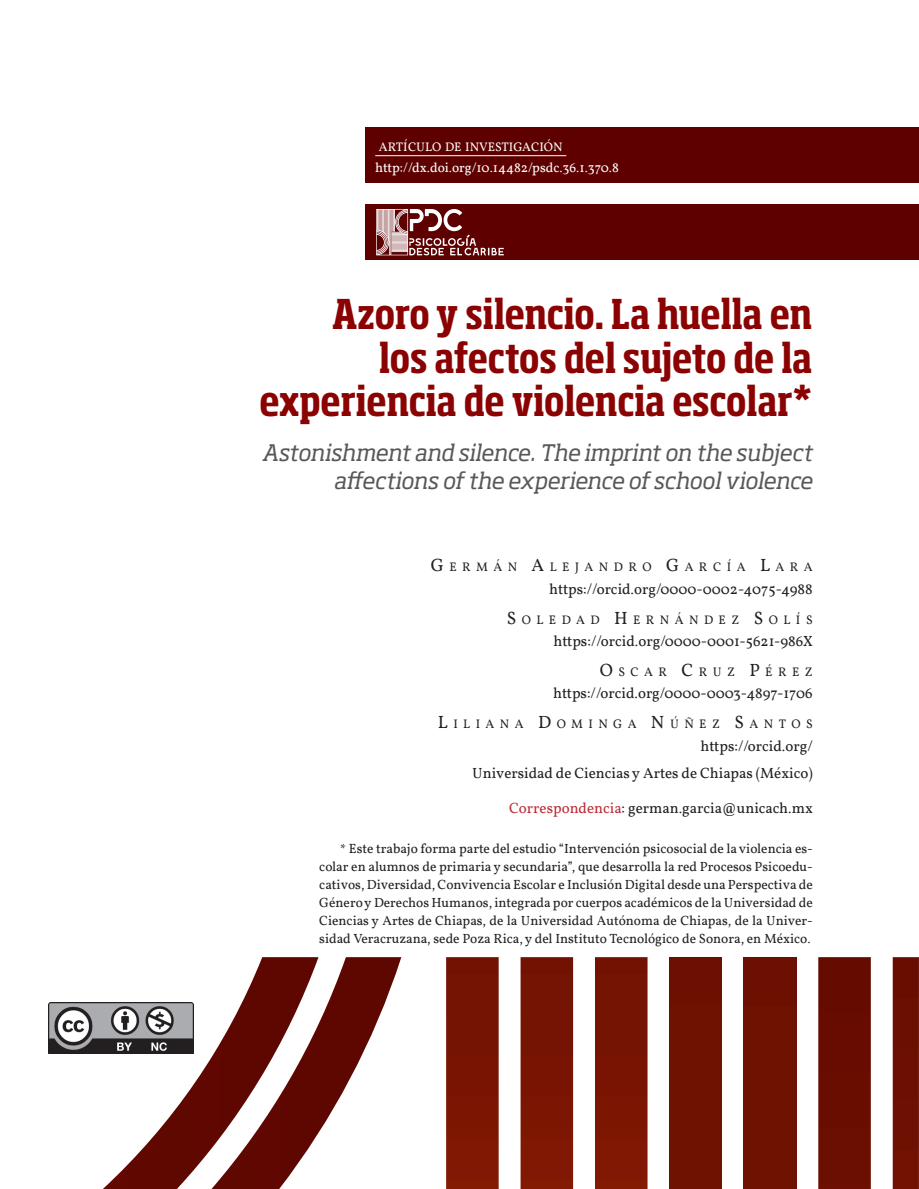
<style>
.page{position:relative;width:919px;height:1189px;background:#fff}
.page>*{position:absolute;margin:0;border:0;box-sizing:border-box;transform-origin:0 0}
.t1{font:700 condensed 40.5px/43.5px "Soho Std";letter-spacing:-.005em;color:#8b0202;text-align:right}
.t2{font:italic 22.5px/28.5px "Soho Std";letter-spacing:-.015em;color:#57585a;text-align:right}
.t3{font:15px/26.7px "Vollkorn";color:#231f20;text-align:right}
.t4{font:13.5px/18px "Vollkorn";color:#231f20;text-align:justify}
.t5{font:13.5px "Vollkorn";color:#fff}
.t6{font:12.6px "Vollkorn";letter-spacing:.43em;color:#231f20}
.t7{font:12.6px "Vollkorn";color:#fff}
.s1{font-size:18px}
.s2{color:#bb2d38}
</style>
<div class="page">
<div style="left:366px;top:128px;width:552px;height:55px;background:#5e0000"></div>
<div style="left:366px;top:204px;width:552px;height:56px;background:#5e0000"></div>
<svg style="left:376px;top:209px;width:128px;height:46px"></svg>
<div style="left:446px;top:957px;width:52px;height:231px;background:#791403"></div>
<svg style="left:318px;top:957px;width:83px;height:177px"></svg>
<svg style="left:103px;top:957px;width:215px;height:231px"></svg>
<div style="left:892px;top:957px;width:26px;height:231px;background:#6d1001"></div>
<div style="left:818px;top:957px;width:52px;height:231px;background:#690d01"></div>
<div style="left:743px;top:957px;width:53px;height:231px;background:#701202"></div>
<div style="left:669px;top:957px;width:52px;height:231px;background:#701202"></div>
<div style="left:595px;top:957px;width:52px;height:231px;background:#791403"></div>
<div style="left:520px;top:957px;width:53px;height:231px;background:#791403"></div>
<img style="left:49px;top:1002px;width:145px;height:51px">
<hr style="left:375px;top:155px;width:191px;height:1px;background:#fff">
<p class="t7" style="left:379px;top:139px;width:185px">ARTÍCULO DE INVESTIGACIÓN</p>
<p class="t5" style="left:375px;top:159px;width:245px">http://dx.doi.org/10.14482/psdc.36.1.370.8</p>
<h1 class="t1" style="left:259px;top:291px;width:554px">Azoro y silencio. La huella en<br>los afectos del sujeto de la experiencia de violencia escolar*</h1>
<h2 class="t2" style="left:262px;top:438px;width:552px">Astonishment and silence. The imprint on the subject affections of the experience of school violence</h2>
<p class="t6" style="left:431px;top:559px;width:383px"><span class="s1">G</span>ERMÁN <span class="s1">A</span>LEJANDRO <span class="s1">G</span>ARCÍA <span class="s1">L</span>ARA</p>
<p class="t3" style="left:549px;top:575px;width:265px">https://orcid.org/0000-0002-4075-4988</p>
<p class="t6" style="left:507px;top:612px;width:306px"><span class="s1">S</span>OLEDAD <span class="s1">H</span>ERNÁNDEZ <span class="s1">S</span>OLÍS</p>
<p class="t3" style="left:553px;top:628px;width:261px">https://orcid.org/0000-0001-5621-986X</p>
<p class="t6" style="left:600px;top:664px;width:214px"><span class="s1">O</span>S CAR <span class="s1">C</span> RUZ <span class="s1">P</span>ÉREZ</p>
<p class="t3" style="left:553px;top:680px;width:261px">https://orcid.org/0000-0003-4897-1706</p>
<p class="t6" style="left:438px;top:716px;width:188px"><span class="s1">L</span>ILIANA <span class="s1">D</span> OMINGA</p>
<p class="t6" style="left:651px;top:716px;width:162px"><span class="s1">N</span> ÚÑEZ <span class="s1">S</span>ANTOS</p>
<p class="t3" style="left:472px;top:732px;width:342px">https://orcid.org/<br>Universidad de Ciencias y Artes de Chiapas (México)</p>
<p class="t3" style="left:509px;top:794px;width:305px"><span class="s2">Correspondencia</span>: german.garcia@unicach.mx</p>
<p class="t4" style="left:319px;top:839px;width:495px;text-indent:21px">* Este trabajo forma parte del estudio “Intervención psicosocial de la violencia es&shy;colar en alumnos de primaria y secundaria”, que desarrolla la red Procesos Psicoedu&shy;cativos, Diversidad, Convivencia Escolar e Inclusión Digital desde una Perspectiva de Género y Derechos Humanos, integrada por cuerpos académicos de la Universidad de Ciencias y Artes de Chiapas, de la Universidad Autónoma de Chiapas, de la Univer&shy;sidad Veracruzana, sede Poza Rica, y del Instituto Tecnológico de Sonora, en México.</p>
</div>
